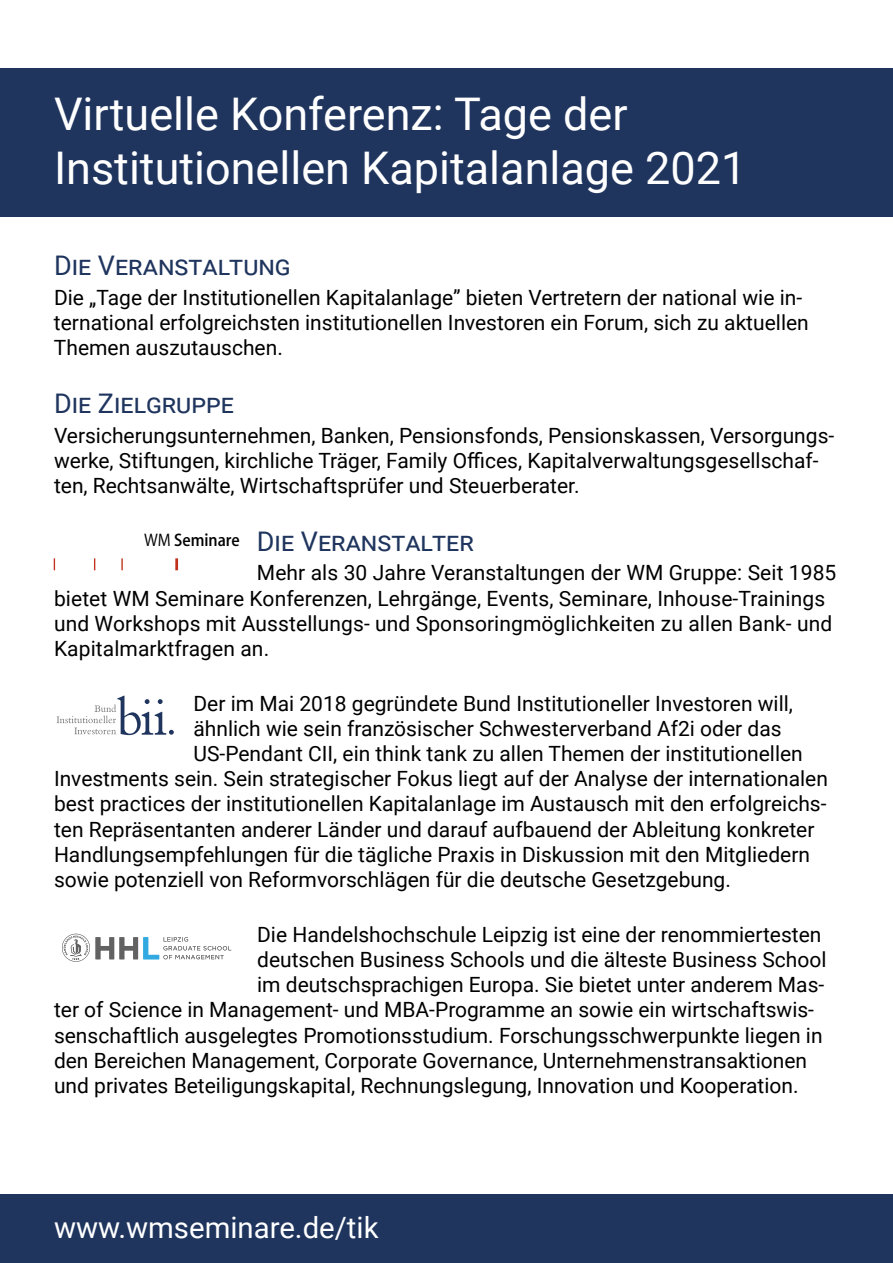
<style>
.page{position:relative;width:893px;height:1263px;background:#fff}
.page>*{position:absolute;margin:0;border:0;box-sizing:border-box;transform-origin:0 0}
.t1{font:45px/54px "Roboto";color:#fff}
.t2{font:29.4px "Roboto";color:#fff}
.t3{font:27px "Roboto";color:#1f355e}
.t4{font:21px/25.2px "Roboto";color:#000}
.t5{font:500 18.15px "Myriad";color:#000}
.s1{font-weight:300}
</style>
<div class="page">
<div style="left:0;top:1195px;width:893px;height:68px;background:#1f355e"></div>
<div style="left:0;top:68px;width:893px;height:149px;background:#1f355e"></div>
<svg style="left:175px;top:558px;width:3px;height:12px"></svg>
<svg style="left:121px;top:558px;width:2px;height:12px"></svg>
<svg style="left:94px;top:558px;width:1px;height:12px"></svg>
<svg style="left:54px;top:558px;width:1px;height:12px"></svg>
<svg style="left:57px;top:695px;width:117px;height:40px"></svg>
<svg style="left:96px;top:937px;width:135px;height:22px"></svg>
<svg style="left:62px;top:934px;width:28px;height:28px"></svg>
<h1 class="t1" style="left:54px;top:85px;width:694px">Virtuelle Konferenz: Tage der<br>Institutionellen Kapitalanlage 2021</h1>
<p class="t3" style="left:54px;top:247px;width:238px">Die Veranstaltung</p>
<p class="t4" style="left:54px;top:284px;width:756px">Die „Tage der Institutionellen Kapitalanlage” bieten Vertretern der national wie in&shy;ternational erfolgreichsten institutionellen Investoren ein Forum, sich zu aktuellen<br>Themen auszutauschen.</p>
<p class="t3" style="left:54px;top:385px;width:181px">Die Zielgruppe</p>
<p class="t4" style="left:54px;top:422px;width:782px">Versicherungsunternehmen, Banken, Pensionsfonds, Pensionskassen, Versorgungs&shy;werke, Stiftungen, kirchliche Träger, Family Offices, Kapitalverwaltungsgesellschaf&shy;ten, Rechtsanwälte, Wirtschaftsprüfer und Steuerberater.</p>
<p class="t3" style="left:257px;top:522px;width:218px">Die Veranstalter</p>
<p class="t4" style="left:54px;top:560px;width:784px;text-indent:203px">Mehr als 30 Jahre Veranstaltungen der WM Gruppe: Seit 1985 bietet WM Seminare Konferenzen, Lehrgänge, Events, Seminare, Inhouse-Trainings und Workshops mit Ausstellungs- und Sponsoringmöglichkeiten zu allen Bank- und Kapitalmarktfragen an.</p>
<p class="t4" style="left:193px;top:690px;width:601px">Der im Mai 2018 gegründete Bund Institutioneller Investoren will,</p>
<p class="t4" style="left:193px;top:715px;width:590px">ähnlich wie sein französischer Schwesterverband Af2i oder das</p>
<p class="t4" style="left:193px;top:740px;width:611px">US-Pendant CII, ein think tank zu allen Themen der institutionellen</p>
<p class="t4" style="left:54px;top:765px;width:775px">Investments sein. Sein strategischer Fokus liegt auf der Analyse der internationalen</p>
<p class="t4" style="left:54px;top:791px;width:774px">best practices der institutionellen Kapitalanlage im Austausch mit den erfolgreichs-</p>
<p class="t4" style="left:54px;top:816px;width:762px">ten Repräsentanten anderer Länder und darauf aufbauend der Ableitung konkreter</p>
<p class="t4" style="left:54px;top:841px;width:758px">Handlungsempfehlungen für die tägliche Praxis in Diskussion mit den Mitgliedern</p>
<p class="t4" style="left:54px;top:866px;width:678px">sowie potenziell von Reformvorschlägen für die deutsche Gesetzgebung.</p>
<p class="t4" style="left:257px;top:921px;width:566px">Die Handelshochschule Leipzig ist eine der renommiertesten</p>
<p class="t4" style="left:257px;top:946px;width:571px">deutschen Business Schools und die älteste Business School</p>
<p class="t4" style="left:257px;top:971px;width:569px">im deutschsprachigen Europa. Sie bietet unter anderem Mas-</p>
<p class="t4" style="left:54px;top:996px;width:761px">ter of Science in Management- und MBA-Programme an sowie ein wirtschaftswis-</p>
<p class="t4" style="left:54px;top:1022px;width:770px">senschaftlich ausgelegtes Promotionsstudium. Forschungsschwerpunkte liegen in</p>
<p class="t4" style="left:54px;top:1047px;width:755px">den Bereichen Management, Corporate Governance, Unternehmenstransaktionen</p>
<p class="t4" style="left:54px;top:1072px;width:746px">und privates Beteiligungskapital, Rechnungslegung, Innovation und Kooperation.</p>
<p class="t5" style="left:144px;top:531px;width:97px"><span class="s1">WM</span> Seminare</p>
<h2 class="t2" style="left:54px;top:1207px;width:326px">www.wmseminare.de/tik</h2>
</div>
